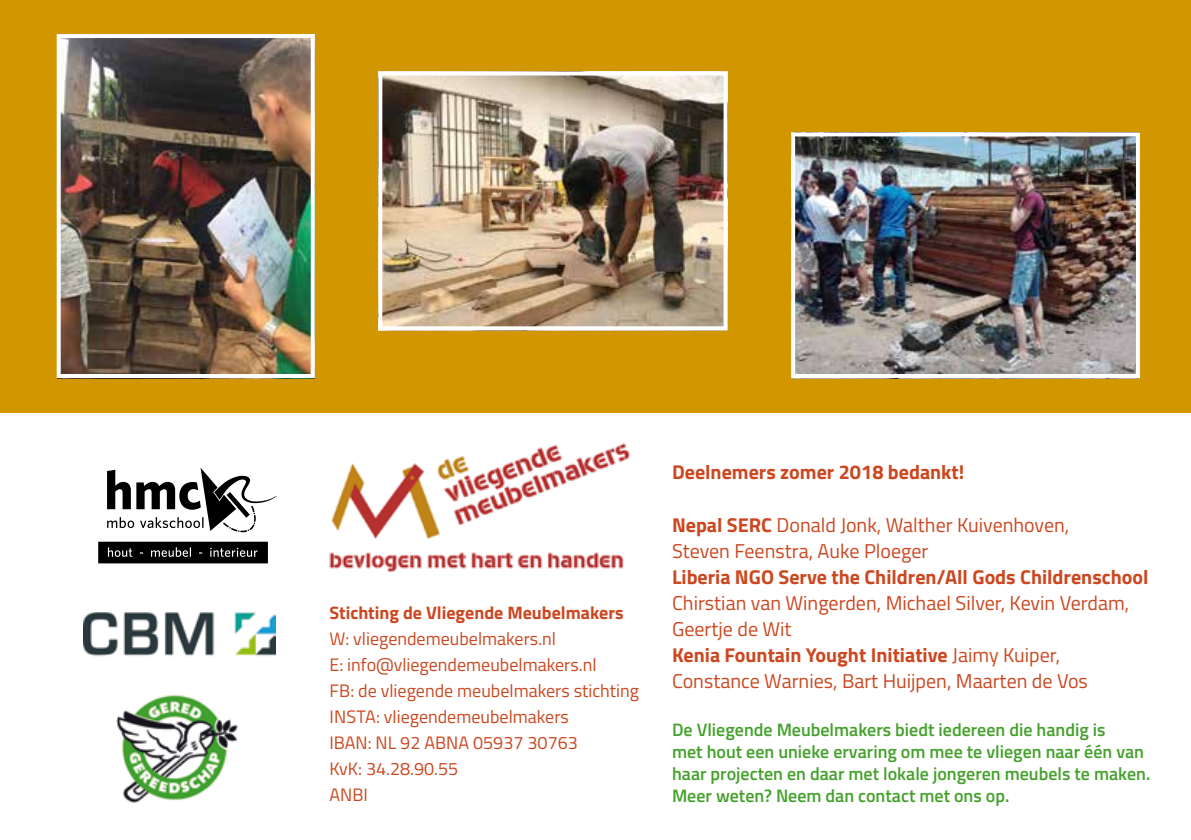
<style>
.page{position:relative;width:1191px;height:840px;background:#fff}
.page>*{position:absolute;margin:0;border:0;box-sizing:border-box;transform-origin:0 0}
.t1{font:20px/26px "Titillium Web";color:#cc471f}
.t2{font:700 20px "Titillium Web";color:#cc471f}
.t3{font:600 18px/22px "Titillium Web";color:#44a12b}
.t4{font:18px/26px "Titillium Web";color:#cc471f}
.t5{font:700 18px "Titillium Web";color:#cc471f}
.s1{font-weight:700}
</style>
<div class="page">
<div style="left:0;top:0;width:1191px;height:412px;background:#d29700"></div>
<img style="left:329px;top:552px;width:295px;height:20px">
<img style="left:331px;top:443px;width:299px;height:96px">
<svg style="left:107px;top:468px;width:169px;height:64px"></svg>
<svg style="left:98px;top:541px;width:170px;height:22px;background:#1d1d1d"></svg>
<img style="left:83px;top:612px;width:193px;height:43px">
<img style="left:116px;top:695px;width:122px;height:108px">
<img style="left:62px;top:39px;width:248px;height:334px">
<div style="left:57px;top:34px;width:258px;height:344px;border:4px solid #fff"></div>
<img style="left:796px;top:137px;width:339px;height:236px">
<div style="left:791px;top:132px;width:349px;height:246px;border:4px solid #fff"></div>
<img style="left:383px;top:76px;width:339px;height:249px">
<div style="left:378px;top:71px;width:349px;height:259px;border:4px solid #fff"></div>
<p class="t5" style="left:329px;top:598px;width:296px">Stichting de Vliegende Meubelmakers</p>
<p class="t4" style="left:329px;top:624px;width:311px">W: vliegendemeubelmakers.nl<br>E: info@vliegendemeubelmakers.nl<br>FB: de vliegende meubelmakers stichting<br>INSTA: vliegendemeubelmakers<br>IBAN: NL 92 ABNA 05937 30763<br>KvK: 34.28.90.55<br>ANBI</p>
<p class="t2" style="left:672px;top:457px;width:294px">Deelnemers zomer 2018 bedankt!</p>
<p class="t1" style="left:672px;top:510px;width:399px"><span class="s1">Nepal SERC</span> Donald Jonk, Walther Kuivenhoven,<br>Steven Feenstra, Auke Ploeger</p>
<p class="t2" style="left:672px;top:561px;width:478px">Liberia NGO Serve the Children/All Gods Childrenschool</p>
<p class="t1" style="left:672px;top:588px;width:459px">Chirstian van Wingerden, Michael Silver, Kevin Verdam, Geertje de Wit<br><span class="s1">Kenia Fountain Yought Initiative</span> Jaimy Kuiper, Constance Warnies, Bart Huijpen, Maarten de Vos</p>
<p class="t3" style="left:672px;top:717px;width:480px">De Vliegende Meubelmakers biedt iedereen die handig is<br>met hout een unieke ervaring om mee te vliegen naar één van haar projecten en daar met lokale jongeren meubels te maken.<br>Meer weten? Neem dan contact met ons op.</p>
</div>
